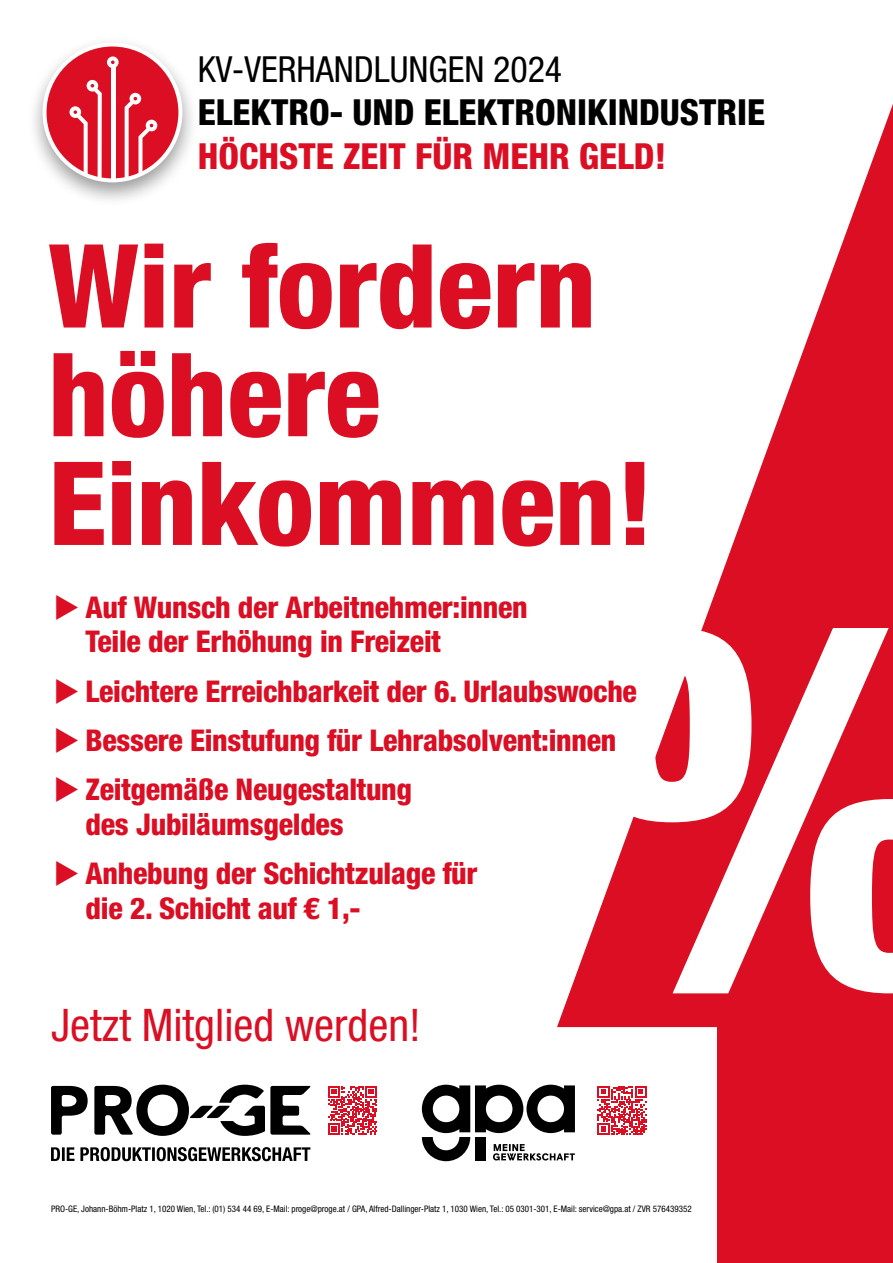
<style>
.page{position:relative;width:893px;height:1263px;background:#fff}
.page>*{position:absolute;margin:0;border:0;box-sizing:border-box;transform-origin:0 0}
.t1{font:800 condensed 116.25px/108.8px "Helvetica Neue LT Std";color:#db0e23}
.t2{font:condensed 45px "Helvetica Neue LT Std";color:#db0e23}
.t3{font:800 condensed 36px "Helvetica Neue LT Std";color:#000}
.t4{font:800 condensed 36px "Helvetica Neue LT Std";color:#db0e23}
.t5{font:condensed 36px "Helvetica Neue LT Std";color:#000}
.t6{font:800 condensed 30px/34.5px "Helvetica Neue LT Std";letter-spacing:-.01em;color:#db0e23}
.t7{font:condensed 9px "Helvetica Neue LT Std";color:#000}
</style>
<div class="page">
<div style="left:717px;top:950px;width:176px;height:313px;background:#db0e23"></div>
<svg style="left:557px;top:104px;width:336px;height:923px"></svg>
<svg style="left:593px;top:628px;width:300px;height:365px"></svg>
<svg style="left:328px;top:1086px;width:49px;height:49px"></svg>
<svg style="left:598px;top:1086px;width:48px;height:49px"></svg>
<svg style="left:51px;top:1085px;width:260px;height:76px"></svg>
<svg style="left:422px;top:1085px;width:153px;height:76px"></svg>
<div style="left:26px;top:34px;width:173px;height:173px;background:#000;opacity:.4"></div>
<svg style="left:43px;top:43px;width:139px;height:139px"></svg>
<p class="t5" style="left:198px;top:49px;width:366px">KV-VERHANDLUNGEN 2024</p>
<p class="t3" style="left:198px;top:90px;width:569px">ELEKTRO- UND ELEKTRONIKINDUSTRIE</p>
<p class="t4" style="left:198px;top:133px;width:470px">HÖCHSTE ZEIT FÜR MEHR GELD!</p>
<h1 class="t1" style="left:48px;top:230px;width:607px">Wir fordern höhere<br>Einkommen!</h1>
<p class="t6" style="left:86px;top:589px;width:444px;text-indent:-32px">◆ Auf Wunsch der Arbeitnehmer:innen<br>Teile der Erhöhung in Freizeit</p>
<p class="t6" style="left:54px;top:673px;width:585px">◆ Leichtere Erreichbarkeit der 6. Urlaubswoche</p>
<p class="t6" style="left:54px;top:723px;width:564px">◆ Bessere Einstufung für Lehrabsolvent:innen</p>
<p class="t6" style="left:86px;top:772px;width:328px;text-indent:-32px">◆ Zeitgemäße Neugestaltung des Jubiläumsgeldes</p>
<p class="t6" style="left:86px;top:856px;width:394px;text-indent:-32px">◆ Anhebung der Schichtzulage für die 2. Schicht auf € 1,-</p>
<h2 class="t2" style="left:51px;top:999px;width:371px">Jetzt Mitglied werden!</h2>
<p class="t7" style="left:51px;top:1203px;width:642px">PRO-GE, Johann-Böhm-Platz 1, 1020 Wien, Tel.: (01) 534 44 69, E-Mail: proge@proge.at / GPA, Alfred-Dallinger-Platz 1, 1030 Wien, Tel.: 05 0301-301, E-Mail: service@gpa.at / ZVR 576439352</p>
</div>
